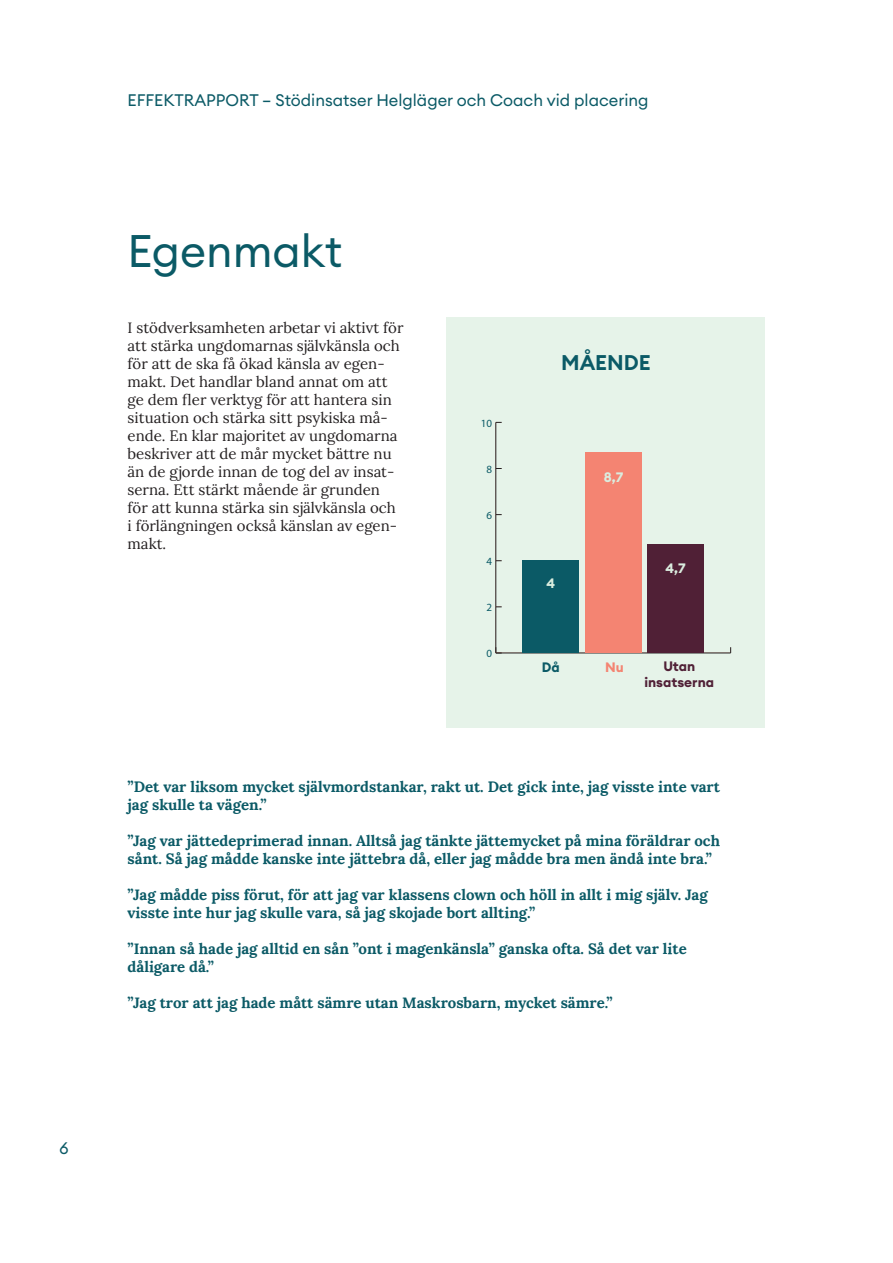
<style>
.page{position:relative;width:893px;height:1263px;background:#fff}
.page>*{position:absolute;margin:0;border:0;box-sizing:border-box;transform-origin:0 0}
.t1{font:45px "Euclid Circular A";color:#0b5a66}
.t2{font:600 21px "Euclid Circular A";color:#0b5a66}
.t3{font:16.5px "Euclid Circular A";color:#0b5a66}
.t4{font:700 15px "Lora";color:#0b5a66}
.t5{font:15px/18px "Lora";color:#231f20}
.t6{font:700 13.5px "Euclid Circular A";color:#502036}
.t7{font:700 13.5px "Euclid Circular A";color:#daeddf}
.t8{font:700 13.5px "Euclid Circular A";color:#0b5a66}
.t9{font:700 13.5px "Euclid Circular A";color:#f48472}
.t10{font:10.95px "Myriad Pro";color:#0b5a66}
</style>
<div class="page">
<div style="left:446px;top:318px;width:319px;height:410px;background:#e6f3e9"></div>
<hr style="left:496px;top:653px;width:235px;height:1px;background:#231f20">
<hr style="left:496px;top:422px;width:1px;height:231px;background:#231f20">
<svg style="left:496px;top:647px;width:6px;height:7px"></svg>
<div style="left:648px;top:545px;width:56px;height:108px;background:#502036"></div>
<div style="left:585px;top:452px;width:56px;height:201px;background:#f48472"></div>
<div style="left:522px;top:561px;width:57px;height:92px;background:#0b5a66"></div>
<p class="t3" style="left:60px;top:1137px;width:11px">6</p>
<p class="t3" style="left:128px;top:89px;width:522px">EFFEKTRAPPORT – Stödinsatser Helgläger och Coach vid placering</p>
<p class="t1" style="left:128px;top:222px;width:216px">Egenmakt</p>
<p class="t5" style="left:128px;top:317px;width:277px">I stödverksamheten arbetar vi aktivt för att stärka ungdomarnas självkänsla och för att de ska få ökad känsla av egen&shy;makt. Det handlar bland annat om att ge dem fler verktyg för att hantera sin situation och stärka sitt psykiska må&shy;ende. En klar majoritet av ungdomarna beskriver att de mår mycket bättre nu än de gjorde innan de tog del av insat&shy;serna. Ett stärkt mående är grunden</p>
<p class="t5" style="left:128px;top:497px;width:270px">för att kunna stärka sin självkänsla och</p>
<p class="t5" style="left:128px;top:515px;width:271px">i förlängningen också känslan av egen&shy;makt.</p>
<p class="t10" style="left:481px;top:416px;width:13px">10</p>
<p class="t10" style="left:486px;top:462px;width:7px">8</p>
<p class="t10" style="left:486px;top:508px;width:7px">6</p>
<p class="t10" style="left:486px;top:554px;width:7px">4</p>
<p class="t10" style="left:486px;top:600px;width:7px">2</p>
<p class="t10" style="left:486px;top:647px;width:7px">0</p>
<p class="t2" style="left:561px;top:349px;width:91px">MÅENDE</p>
<p class="t7" style="left:546px;top:575px;width:10px">4</p>
<p class="t7" style="left:604px;top:468px;width:21px">8,7</p>
<p class="t7" style="left:665px;top:559px;width:22px">4,7</p>
<p class="t8" style="left:542px;top:658px;width:19px">Då</p>
<p class="t9" style="left:605px;top:658px;width:20px">Nu</p>
<p class="t6" style="left:663px;top:657px;width:33px">Utan</p>
<p class="t6" style="left:644px;top:673px;width:71px">insatserna</p>
<p class="t4" style="left:128px;top:774px;width:594px">”Det var liksom mycket självmordstankar, rakt ut. Det gick inte, jag visste inte vart</p>
<p class="t4" style="left:128px;top:792px;width:141px">jag skulle ta vägen.”</p>
<p class="t4" style="left:128px;top:828px;width:594px">”Jag var jättedeprimerad innan. Alltså jag tänkte jättemycket på mina föräldrar och</p>
<p class="t4" style="left:128px;top:846px;width:586px">sånt. Så jag mådde kanske inte jättebra då, eller jag mådde bra men ändå inte bra.”</p>
<p class="t4" style="left:128px;top:882px;width:582px">”Jag mådde piss förut, för att jag var klassens clown och höll in allt i mig själv. Jag</p>
<p class="t4" style="left:128px;top:900px;width:409px">visste inte hur jag skulle vara, så jag skojade bort allting.”</p>
<p class="t4" style="left:128px;top:936px;width:561px">”Innan så hade jag alltid en sån ”ont i magenkänsla” ganska ofta. Så det var lite</p>
<p class="t4" style="left:128px;top:954px;width:88px">dåligare då.”</p>
<p class="t4" style="left:128px;top:990px;width:487px">”Jag tror att jag hade mått sämre utan Maskrosbarn, mycket sämre.”</p>
</div>
